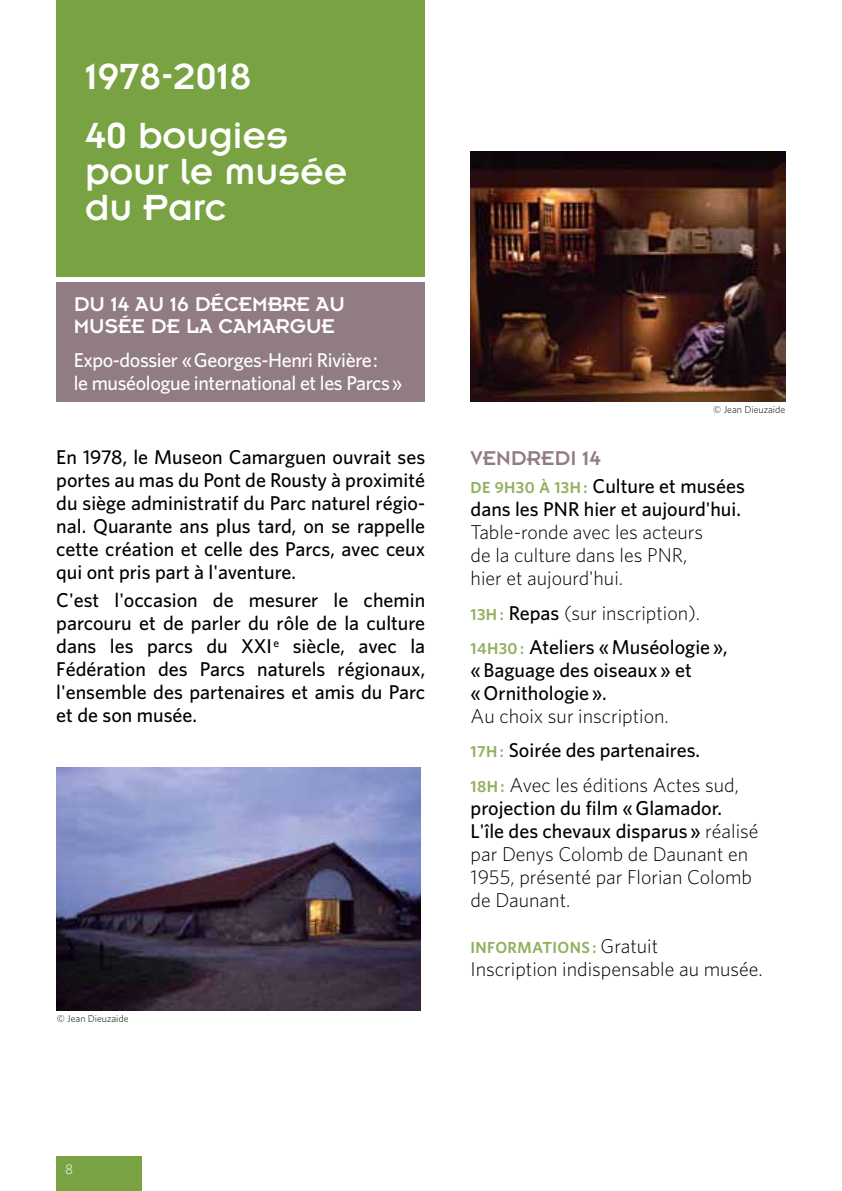
<style>
.page{position:relative;width:842px;height:1191px;background:#fff}
.page>*{position:absolute;margin:0;border:0;box-sizing:border-box;transform-origin:0 0}
.t1{font:40px/36px "Insignia A";color:#fff}
.t2{font:40px "Insignia";color:#fff}
.t3{font:22px/22px "Insignia";color:#fff}
.t4{font:22px "Insignia";color:#927c84}
.t5{font:500 20px/23px "Whitney HTF";color:#000}
.t6{font:300 20px/23px "Whitney HTF";color:#000}
.t7{font:500 20px/23px "Whitney HTF";letter-spacing:-.02em;color:#fff}
.t8{font:600 16px "Whitney HTF";letter-spacing:.025em;color:#92b05f}
.t9{font:300 14px "Whitney HTF";color:#fff}
.t10{font:300 10px "Whitney";color:#000}
.s1{font-weight:600;font-size:16px;color:#92b05f}
.s2{font-weight:300}
.s3{font-weight:500}
.s4{font-weight:300;font-size:20px;color:#000}
</style>
<div class="page">
<div style="left:57px;top:1157px;width:85px;height:34px;background:#79a342"></div>
<img style="left:57px;top:767px;width:364px;height:243px">
<img style="left:471px;top:151px;width:314px;height:250px">
<div style="left:57px;top:0;width:368px;height:276px;background:#79a342"></div>
<div style="left:57px;top:282px;width:368px;height:119px;background:#927c84"></div>
<h1 class="t2" style="left:85px;top:56px;width:168px">1978-2018</h1>
<h1 class="t1" style="left:85px;top:117px;width:264px">40 bougies pour le musée du Parc</h1>
<p class="t3" style="left:74px;top:293px;width:273px">DU 14 AU 16 DÉCE MBRE AU<br>MUSÉE DE LA CAMARGUE</p>
<p class="t7" style="left:74px;top:348px;width:330px">Expo-dossier «Georges-Henri Rivière :<br>le muséologue international et les Parcs»</p>
<p class="t5" style="left:56px;top:444px;width:370px;text-align:justify">En 1978, le Museon Camarguen ouvrait ses portes au mas du Pont de Rousty à proximité du siège administratif du Parc naturel régio&shy;nal. Quarante ans plus tard, on se rappelle cette création et celle des Parcs, avec ceux qui ont pris part à l'aventure.</p>
<p class="t5" style="left:56px;top:588px;width:370px;text-align:justify">C'est l'occasion de mesurer le chemin parcouru et de parler du rôle de la culture dans les parcs du XXI<sup>e</sup> siècle, avec la Fédération des Parcs naturels régionaux, l'ensemble des partenaires et amis du Parc et de son musée.</p>
<p class="t10" style="left:57px;top:1012px;width:73px">© Jean Dieuzaide</p>
<p class="t10" style="left:713px;top:404px;width:73px">© Jean Dieuzaide</p>
<p class="t4" style="left:471px;top:446px;width:132px">VENDREDI 14</p>
<p class="t5" style="left:471px;top:474px;width:276px"><span class="s1">DE 9H30 À 13H :</span> Culture et musées dans les PNR hier et aujourd'hui.</p>
<p class="t6" style="left:471px;top:520px;width:234px">Table-ronde avec les acteurs de la culture dans les PNR, hier et aujourd'hui.</p>
<p class="t5" style="left:471px;top:595px;width:259px;line-height:34.4px"><span class="s1">13H :</span> Repas <span class="s2">(sur inscription).<br></span><span class="s1">14H30 :</span> Ateliers «Muséologie»,</p>
<p class="t5" style="left:471px;top:658px;width:223px">«Baguage des oiseaux» et «Ornithologie».</p>
<p class="t6" style="left:471px;top:698px;width:270px;line-height:34.4px">Au choix sur inscription.<br><span class="s1">17H :</span> <span class="s3">Soirée des partenaires.<br></span><span class="s1">18H :</span> Avec les éditions Actes sud,</p>
<p class="t6" style="left:471px;top:796px;width:289px"><span class="s3">projection du film «Glamador.<br>L'île des chevaux disparus»</span> réalisé par Denys Colomb de Daunant en<br>1955, présenté par Florian Colomb de Daunant.</p>
<p class="t8" style="left:471px;top:937px;width:189px">I NFORMATIONS : <span class="s4">Gratuit</span></p>
<p class="t6" style="left:471px;top:956px;width:294px">Inscription indispensable au musée.</p>
<p class="t9" style="left:65px;top:1161px;width:10px">8</p>
</div>
